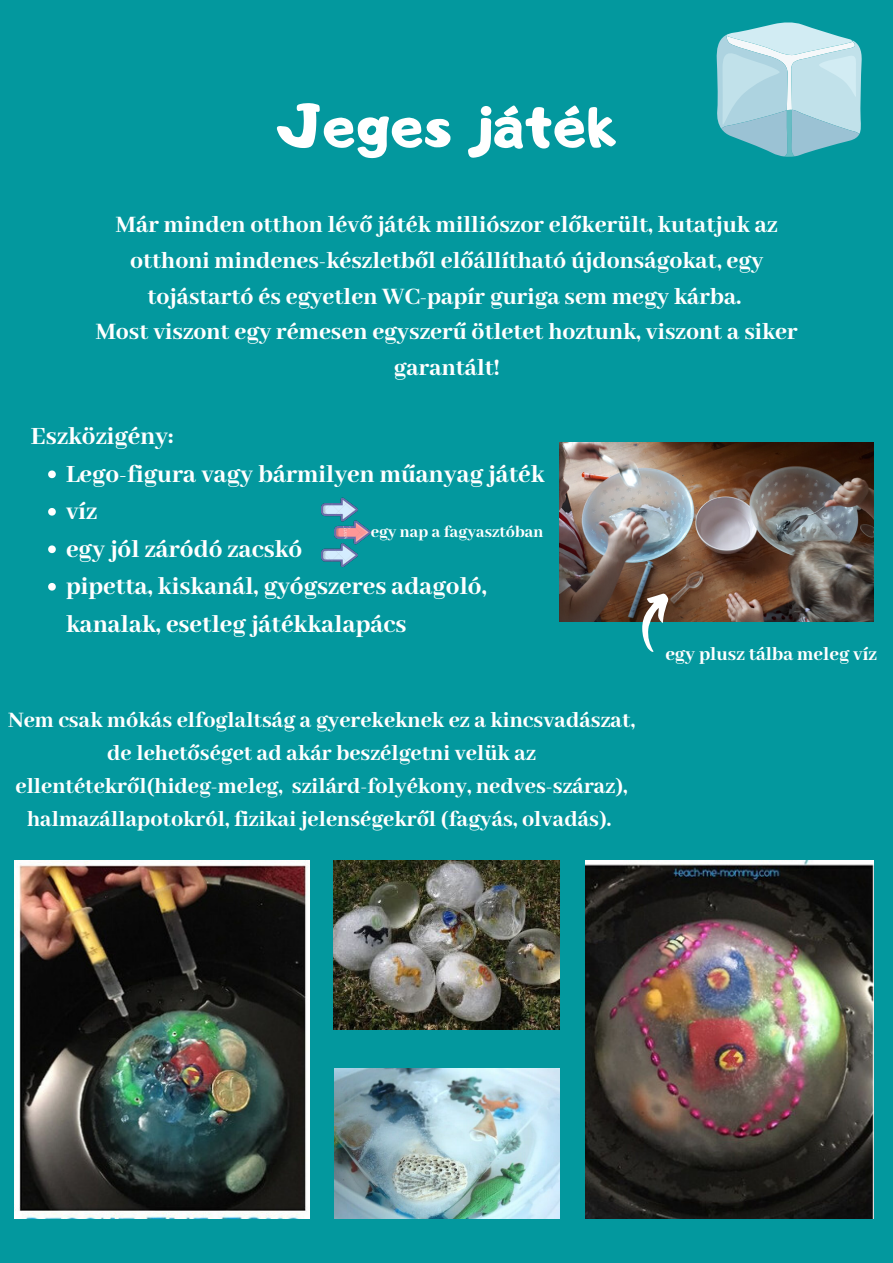
<style>
.page{position:relative;width:893px;height:1263px;background:#03989e}
.page>*{position:absolute;margin:0;border:0;box-sizing:border-box;transform-origin:0 0}
.t1{font:60px "Adigiana Toybox";color:#fff}
.t2{font:800 27px/37.5px "Abhaya Libre";color:#fff}
.t3{font:800 25.65px/35.8px "Abhaya Libre";color:#fff;text-align:center}
.t4{font:800 24px/33.2px "Abhaya Libre";color:#fff;text-align:center}
.t5{font:800 20.62px "Abhaya Libre";color:#fff}
.t6{font:800 18px "Abhaya Libre";color:#fff}
</style>
<div class="page">
<img style="left:14px;top:860px;width:295px;height:358px">
<img style="left:334px;top:1069px;width:225px;height:149px">
<img style="left:334px;top:860px;width:225px;height:169px">
<img style="left:559px;top:443px;width:314px;height:178px">
<svg style="left:48px;top:470px;width:8px;height:8px"></svg>
<svg style="left:48px;top:508px;width:8px;height:8px"></svg>
<svg style="left:48px;top:545px;width:8px;height:8px"></svg>
<svg style="left:48px;top:583px;width:8px;height:8px"></svg>
<img style="left:585px;top:860px;width:288px;height:358px">
<svg style="left:635px;top:590px;width:34px;height:62px"></svg>
<svg style="left:716px;top:22px;width:146px;height:135px"></svg>
<img style="left:321px;top:497px;width:49px;height:70px">
<h1 class="t1" style="left:276px;top:86px;width:343px">Jeges játék</h1>
<p class="t3" style="left:96px;top:208px;width:703px">Már minden otthon lévő játék milliószor előkerült, kutatjuk az otthoni mindenes-készletből előállítható újdonságokat, egy tojástartó és egyetlen WC-papír guriga sem megy kárba.<br>Most viszont egy rémesen egyszerű ötletet hoztunk, viszont a siker garantált!</p>
<p class="t2" style="left:31px;top:419px;width:144px">Eszközigény:</p>
<p class="t2" style="left:66px;top:456px;width:480px">Lego-figura vagy bármilyen műanyag játék víz<br>egy jól záródó zacskó<br>pipetta, kiskanál, gyógszeres adagoló, kanalak, esetleg játékkalapács</p>
<p class="t6" style="left:371px;top:521px;width:174px">egy nap a fagyasztóban</p>
<p class="t4" style="left:8px;top:704px;width:628px">Nem csak mókás elfoglaltság a gyerekeknek ez a kincsvadászat, de lehetőséget ad akár beszélgetni velük az ellentétekről(hideg-meleg, szilárd-folyékony, nedves-száraz), halmazállapotokról, fizikai jelenségekről (fagyás, olvadás).</p>
<p class="t5" style="left:665px;top:643px;width:213px">egy plusz tálba meleg víz</p>
</div>
